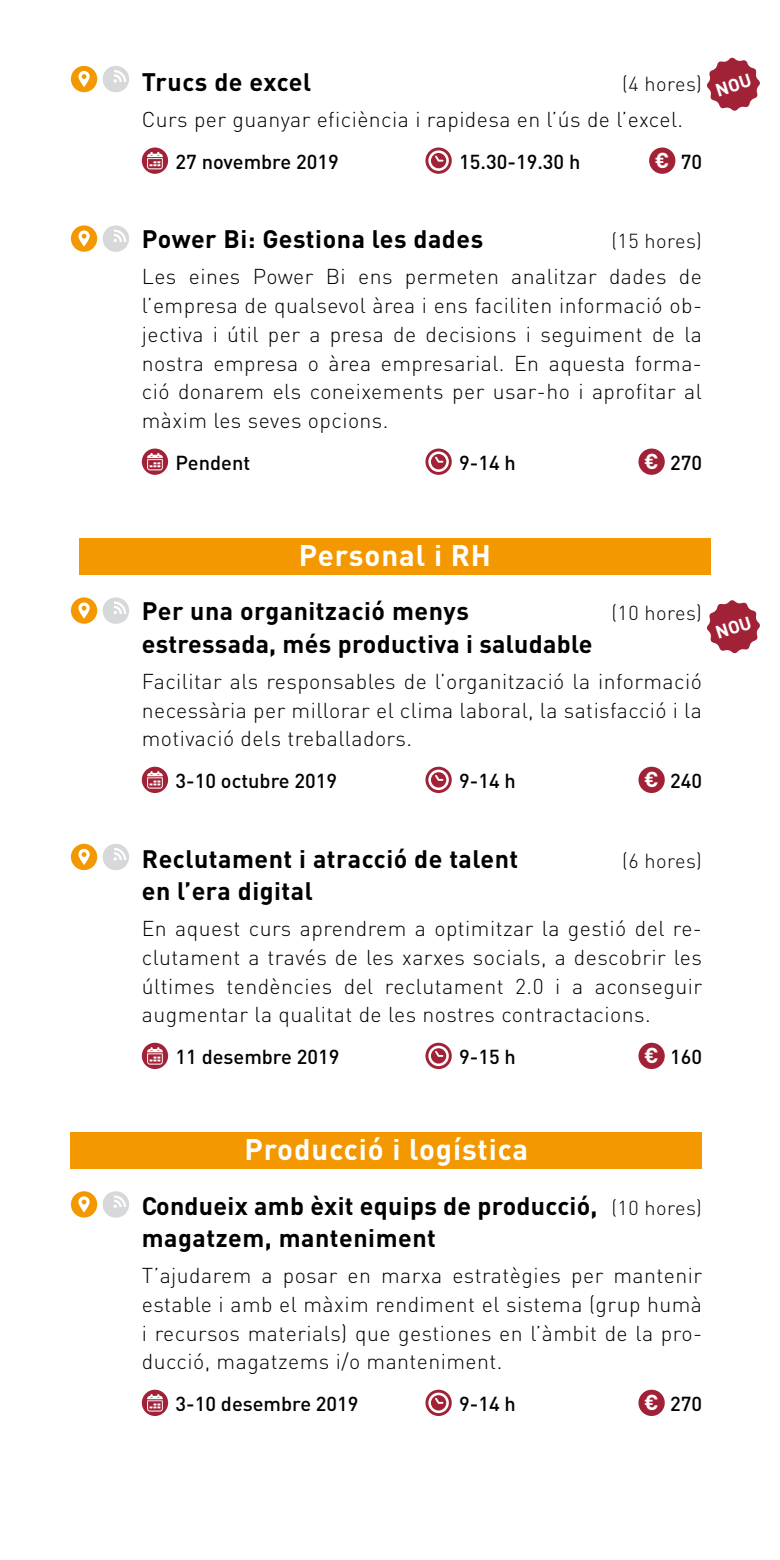
<style>
.page{position:relative;width:780px;height:1560px;background:#fff}
.page>*{position:absolute;margin:0;border:0;box-sizing:border-box;transform-origin:0 0}
.t1{font:700 29.5px "DIN";letter-spacing:.03em;color:#fff}
.t2{font:700 25px/32.5px "DIN";letter-spacing:.02em;color:#000}
.t3{font:300 21.25px/28.8px "DIN";letter-spacing:.02em;color:#000;text-align:justify}
.t4{font:500 20px "DIN";color:#000}
.t5{font:300 20px "DIN";letter-spacing:.02em;color:#000}
.s1{font-weight:700;font-size:21.5px;color:#fff}
.s2{font-weight:300;font-size:20px}
</style>
<div class="page">
<svg style="left:142px;top:147px;width:26px;height:27px"></svg>
<svg style="left:147px;top:152px;width:16px;height:17px"></svg>
<svg style="left:425px;top:147px;width:26px;height:27px"></svg>
<svg style="left:428px;top:150px;width:21px;height:21px"></svg>
<div style="left:649px;top:147px;width:26px;height:27px;background:#a12236;border-radius:50%"></div>
<svg style="left:142px;top:448px;width:26px;height:27px"></svg>
<svg style="left:147px;top:453px;width:16px;height:17px"></svg>
<svg style="left:425px;top:448px;width:26px;height:27px"></svg>
<svg style="left:428px;top:451px;width:21px;height:21px"></svg>
<div style="left:638px;top:448px;width:26px;height:27px;background:#a12236;border-radius:50%"></div>
<svg style="left:142px;top:766px;width:26px;height:27px"></svg>
<svg style="left:147px;top:771px;width:16px;height:17px"></svg>
<svg style="left:425px;top:766px;width:26px;height:27px"></svg>
<svg style="left:428px;top:769px;width:21px;height:21px"></svg>
<div style="left:638px;top:766px;width:26px;height:27px;background:#a12236;border-radius:50%"></div>
<svg style="left:142px;top:1042px;width:26px;height:26px"></svg>
<svg style="left:147px;top:1047px;width:16px;height:17px"></svg>
<svg style="left:425px;top:1042px;width:26px;height:26px"></svg>
<svg style="left:428px;top:1045px;width:21px;height:20px"></svg>
<div style="left:638px;top:1042px;width:26px;height:26px;background:#a12236;border-radius:50%"></div>
<svg style="left:142px;top:1389px;width:26px;height:26px"></svg>
<svg style="left:147px;top:1393px;width:16px;height:18px"></svg>
<svg style="left:425px;top:1389px;width:26px;height:26px"></svg>
<svg style="left:428px;top:1392px;width:21px;height:20px"></svg>
<div style="left:638px;top:1389px;width:26px;height:26px;background:#a12236;border-radius:50%"></div>
<div style="left:79px;top:538px;width:631px;height:36px;background:#f39800"></div>
<div style="left:71px;top:1131px;width:631px;height:37px;background:#f39800"></div>
<div style="left:71px;top:66px;width:26px;height:26px;background:#f39800;border-radius:50%"></div>
<div style="left:103px;top:66px;width:26px;height:26px;background:#d7d8d9;border-radius:50%"></div>
<svg style="left:103px;top:69px;width:24px;height:23px"></svg>
<svg style="left:78px;top:71px;width:12px;height:16px"></svg>
<div style="left:71px;top:225px;width:26px;height:27px;background:#f39800;border-radius:50%"></div>
<div style="left:103px;top:225px;width:26px;height:27px;background:#d7d8d9;border-radius:50%"></div>
<svg style="left:103px;top:228px;width:24px;height:24px"></svg>
<svg style="left:78px;top:230px;width:12px;height:17px"></svg>
<div style="left:71px;top:597px;width:26px;height:26px;background:#f39800;border-radius:50%"></div>
<div style="left:103px;top:597px;width:26px;height:26px;background:#d7d8d9;border-radius:50%"></div>
<svg style="left:103px;top:600px;width:24px;height:23px"></svg>
<svg style="left:78px;top:602px;width:12px;height:16px"></svg>
<div style="left:71px;top:843px;width:26px;height:27px;background:#f39800;border-radius:50%"></div>
<svg style="left:103px;top:843px;width:26px;height:27px"></svg>
<svg style="left:103px;top:846px;width:24px;height:24px"></svg>
<svg style="left:78px;top:848px;width:12px;height:17px"></svg>
<div style="left:71px;top:1191px;width:26px;height:26px;background:#f39800;border-radius:50%"></div>
<div style="left:103px;top:1191px;width:26px;height:26px;background:#d7d8d9;border-radius:50%"></div>
<svg style="left:103px;top:1193px;width:24px;height:24px"></svg>
<svg style="left:78px;top:1196px;width:12px;height:16px"></svg>
<svg style="left:707px;top:57px;width:53px;height:54px"></svg>
<svg style="left:707px;top:600px;width:53px;height:53px"></svg>
<p class="t2" style="left:142px;top:65px;width:171px">Trucs de excel</p>
<p class="t5" style="left:622px;top:71px;width:81px">(4 hores)</p>
<p class="t3" style="left:142px;top:104px;width:543px">Curs per guanyar eficiència i rapidesa en l’ús de l’excel.</p>
<p class="t4" style="left:176px;top:148px;width:164px">27 novembre 2019</p>
<p class="t4" style="left:459px;top:148px;width:123px">15.30-19.30 h</p>
<p class="t4" style="left:655px;top:148px;width:48px"><span class="s1">€</span> 70</p>
<p class="t2" style="left:142px;top:222px;width:343px">Power Bi: Gestiona les dades</p>
<p class="t5" style="left:611px;top:228px;width:92px">(15 hores)</p>
<p class="t3" style="left:142px;top:261px;width:561px">Les eines Power Bi ens permeten analitzar dades de l’empresa de qualsevol àrea i ens faciliten informació ob&shy;jectiva i útil per a presa de decisions i seguiment de la nostra empresa o àrea empresarial. En aquesta forma&shy;ció donarem els coneixements per usar-ho i aprofitar al màxim les seves opcions.</p>
<p class="t4" style="left:176px;top:449px;width:76px">Pendent</p>
<p class="t4" style="left:459px;top:449px;width:58px">9-14 h</p>
<p class="t4" style="left:644px;top:449px;width:59px"><span class="s1">€</span> 270</p>
<h1 class="t1" style="left:299px;top:535px;width:194px">Personal i RH</h1>
<p class="t2" style="left:142px;top:594px;width:328px">Per una organització menys</p>
<p class="t5" style="left:611px;top:599px;width:92px">(10 hores)</p>
<p class="t2" style="left:142px;top:626px;width:452px">estressada, més productiva i saludable</p>
<p class="t3" style="left:142px;top:666px;width:561px">Facilitar als responsables de l’organització la informació necessària per millorar el clima laboral, la satisfacció i la motivació dels treballadors.</p>
<p class="t4" style="left:176px;top:767px;width:163px">3-10 octubre 2019</p>
<p class="t4" style="left:459px;top:767px;width:58px">9-14 h</p>
<p class="t4" style="left:644px;top:767px;width:59px"><span class="s1">€</span> 240</p>
<p class="t2" style="left:142px;top:841px;width:378px">Reclutament i atracció de talent</p>
<p class="t5" style="left:622px;top:847px;width:81px">(6 hores)</p>
<p class="t2" style="left:142px;top:873px;width:172px">en l’era digital</p>
<p class="t3" style="left:142px;top:913px;width:561px">En aquest curs aprendrem a optimitzar la gestió del re&shy;clutament a través de les xarxes socials, a descobrir les últimes tendències del reclutament 2.0 i a aconseguir augmentar la qualitat de les nostres contractacions.</p>
<p class="t4" style="left:176px;top:1043px;width:165px">11 desembre 2019</p>
<p class="t4" style="left:459px;top:1043px;width:58px">9-15 h</p>
<p class="t4" style="left:644px;top:1043px;width:59px"><span class="s1">€</span> 160</p>
<h1 class="t1" style="left:244px;top:1128px;width:285px">Producció i logística</h1>
<p class="t2" style="left:142px;top:1188px;width:561px">Condueix amb èxit equips de producció, <span class="s2">(10 hores) </span>magatzem, manteniment</p>
<p class="t3" style="left:142px;top:1259px;width:561px">T’ajudarem a posar en marxa estratègies per mantenir estable i amb el màxim rendiment el sistema (grup humà i recursos materials) que gestiones en l’àmbit de la pro&shy;ducció, magatzems i/o manteniment.</p>
<p class="t4" style="left:176px;top:1390px;width:184px">3-10 desembre 2019</p>
<p class="t4" style="left:459px;top:1390px;width:58px">9-14 h</p>
<p class="t4" style="left:644px;top:1390px;width:59px"><span class="s1">€</span> 270</p>
</div>
